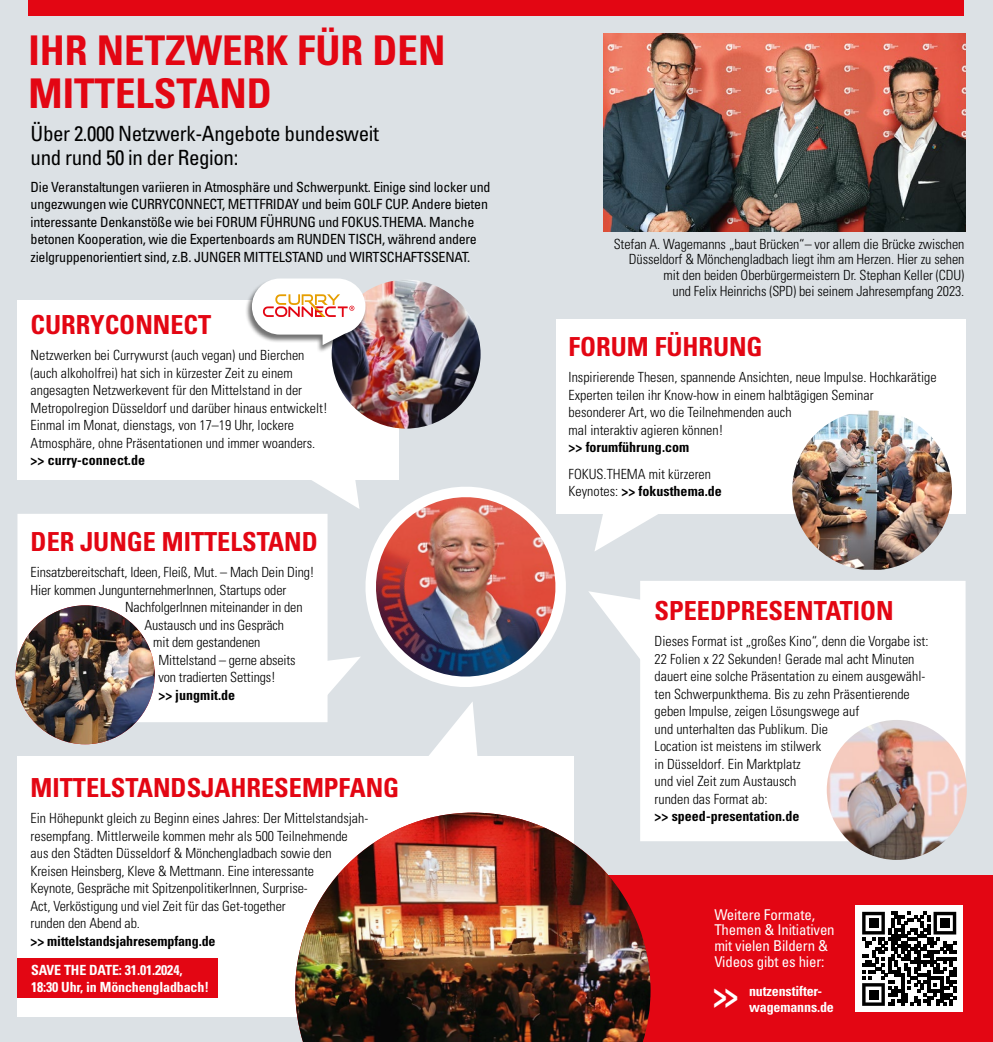
<style>
.page{position:relative;width:993px;height:1042px;background:#fff}
.page>*{position:absolute;margin:0;border:0;box-sizing:border-box;transform-origin:0 0}
.t1{font:700 condensed 40.95px/43.8px "Univers LT Std";color:#e30613}
.t2{font:700 condensed 35px "Univers LT Std";color:#fff;scale:.8 1}
.t3{font:700 condensed 26.25px "Univers LT Std";color:#e30613}
.t4{font:condensed 21px/24.5px "Univers";letter-spacing:-.02em;color:#000}
.t5{font:condensed 14.88px/15.8px "Univers";letter-spacing:-.01em;color:#fff}
.t6{font:300 condensed 14px/17.5px "Univers LT Std";color:#000}
.t7{font:condensed 14px/17.5px "Univers";letter-spacing:-.02em;color:#000}
.t8{font:700 condensed 14px "Univers LT Std";color:#000}
.t9{font:700 condensed 14px/16.6px "Univers LT Std";letter-spacing:-.01em;color:#fff}
.s1{font-weight:700}
</style>
<div class="page">
<div style="left:496px;top:0;width:496px;height:1042px;background:#dce1e5"></div>
<div style="left:518px;top:876px;width:474px;height:166px;background:#e30613"></div>
<svg style="left:594px;top:513px;width:76px;height:38px"></svg>
<svg style="left:589px;top:591px;width:51px;height:68px"></svg>
<img style="left:603px;top:33px;width:362px;height:199px">
<div style="left:555px;top:319px;width:410px;height:194px;background:#fff"></div>
<img style="left:792px;top:410px;width:159px;height:160px">
<div style="left:640px;top:581px;width:325px;height:260px;background:#fff"></div>
<img style="left:826px;top:720px;width:140px;height:140px;border-radius:70px">
<div style="left:855px;top:905px;width:107px;height:107px;background:#fff"></div>
<svg style="left:862px;top:912px;width:93px;height:94px"></svg>
<div style="left:868px;top:918px;width:10px;height:10px;background:#000"></div>
<div style="left:939px;top:918px;width:10px;height:10px;background:#000"></div>
<div style="left:868px;top:989px;width:10px;height:10px;background:#000"></div>
<div style="left:0;top:0;width:502px;height:1042px;background:#dce1e5"></div>
<svg style="left:429px;top:708px;width:49px;height:48px"></svg>
<svg style="left:327px;top:656px;width:32px;height:51px"></svg>
<div style="left:29px;top:0;width:935px;height:16px;background:#e30613"></div>
<div style="left:17px;top:756px;width:556px;height:261px;background:#fff"></div>
<div style="left:17px;top:514px;width:310px;height:208px;background:#fff"></div>
<img style="left:295px;top:812px;width:355px;height:230px">
<img style="left:16px;top:605px;width:139px;height:139px;border-radius:69px">
<svg style="left:312px;top:480px;width:47px;height:29px"></svg>
<div style="left:17px;top:300px;width:382px;height:180px;background:#fff"></div>
<img style="left:331px;top:280px;width:149px;height:148px;border-radius:74px">
<div style="left:245px;top:279px;width:121px;height:75px;background:#000;opacity:.55"></div>
<svg style="left:252px;top:278px;width:113px;height:67px"></svg>
<div style="left:17px;top:958px;width:201px;height:40px;background:#e30613"></div>
<img style="left:359px;top:465px;width:228px;height:243px">
<h1 class="t1" style="left:29px;top:28px;width:418px">IHR NETZWERK FÜR DEN<br>MITTELSTAND</h1>
<h3 class="t4" style="left:31px;top:121px;width:349px">Über 2.000 Netzwerk-Angebote bundesweit und rund 50 in der Region:</h3>
<p class="t7" style="left:31px;top:178px;width:461px">Die Veranstaltungen variieren in Atmosphäre und Schwerpunkt. Einige sind locker und ungezwungen wie CURRYCONNECT, METTFRIDAY und beim GOLF CUP. Andere bieten interessante Denkanstöße wie bei FORUM FÜHRUNG und FOKUS.THEMA. Manche betonen Kooperation, wie die Expertenboards am RUNDEN TISCH, während andere zielgruppenorientiert sind, z.B. JUNGER MITTELSTAND und WIRTSCHAFTSSENAT.</p>
<h3 class="t3" style="left:31px;top:309px;width:182px">CURRYCONNECT</h3>
<p class="t6" style="left:31px;top:347px;width:298px">Netzwerken bei Currywurst (auch vegan) und Bierchen (auch alkoholfrei) hat sich in kürzester Zeit zu einem angesagten Netzwerkevent für den Mittelstand in der Metropolregion Düsseldorf und darüber hinaus entwickelt!<br>Einmal im Monat, dienstags, von 17–19 Uhr, lockere Atmosphäre, ohne Präsentationen und immer woanders.</p>
<p class="t8" style="left:31px;top:452px;width:116px">&gt;&gt; curry-connect.de</p>
<h3 class="t3" style="left:31px;top:526px;width:289px">DER JUNGE MITTELSTAND</h3>
<p class="t6" style="left:31px;top:564px;width:285px">Einsatzbereitschaft, Ideen, Fleiß, Mut. – Mach Dein Ding!</p>
<p class="t6" style="left:31px;top:581px;width:257px">Hier kommen JungunternehmerInnen, Startups oder</p>
<p class="t6" style="left:125px;top:599px;width:179px">NachfolgerInnen miteinander in den</p>
<p class="t6" style="left:144px;top:616px;width:141px">Austausch und ins Gespräch</p>
<p class="t6" style="left:153px;top:634px;width:109px">mit dem gestandenen</p>
<p class="t6" style="left:158px;top:651px;width:139px">Mittelstand – gerne abseits</p>
<p class="t6" style="left:158px;top:669px;width:119px">von tradierten Settings!</p>
<p class="t8" style="left:158px;top:686px;width:78px">&gt;&gt; jungmit.de</p>
<h3 class="t3" style="left:31px;top:771px;width:370px">MITTELSTANDSJAHRESEMPFANG</h3>
<p class="t6" style="left:31px;top:809px;width:339px">Ein Höhepunkt gleich zu Beginn eines Jahres: Der Mittelstandsjah&shy;resempfang. Mittlerweile kommen mehr als 500 Teilnehmende aus den Städten Düsseldorf &amp; Mönchengladbach sowie den Kreisen Heinsberg, Kleve &amp; Mettmann. Eine interessante<br>Keynote, Gespräche mit SpitzenpolitikerInnen, Surprise-<br>Act, Verköstigung und viel Zeit für das Get-together<br>runden den Abend ab.</p>
<p class="t8" style="left:31px;top:932px;width:186px">&gt;&gt; mittelstandsjahresempfang.de</p>
<p class="t9" style="left:31px;top:961px;width:179px">SAVE THE DATE: 31.01.2024,<br>18:30 Uhr, in Mönchengladbach!</p>
<p class="t6" style="left:613px;top:236px;width:352px;line-height:15.8px;text-align:right">Stefan A. Wagemanns „baut Brücken“– vor allem die Brücke zwischen Düsseldorf &amp; Mönchengladbach liegt ihm am Herzen. Hier zu sehen mit den beiden Oberbürgermeistern Dr. Stephan Keller (CDU)<br>und Felix Heinrichs (SPD) bei seinem Jahresempfang 2023.</p>
<h3 class="t3" style="left:568px;top:331px;width:195px">FORUM FÜHRUNG</h3>
<p class="t6" style="left:568px;top:369px;width:369px">Inspirierende Thesen, spannende Ansichten, neue Impulse. Hochkarätige Experten teilen ihr Know-how in einem halbtägigen Seminar<br>besonderer Art, wo die Teilnehmenden auch<br>mal interaktiv agieren können!</p>
<p class="t8" style="left:568px;top:439px;width:122px">&gt;&gt; forumführung.com</p>
<p class="t6" style="left:568px;top:465px;width:155px">FOKUS.THEMA mit kürzeren<br>Keynotes: <span class="s1">&gt;&gt; fokusthema.de</span></p>
<h3 class="t3" style="left:654px;top:594px;width:241px">SPEEDPRESENTATION</h3>
<p class="t6" style="left:654px;top:632px;width:275px">Dieses Format ist „großes Kino“, denn die Vorgabe ist:<br>22 Folien x 22 Sekunden! Gerade mal acht Minuten dauert eine solche Präsentation zu einem ausgewähl&shy;ten Schwerpunkthema. Bis zu zehn Präsentierende geben Impulse, zeigen Lösungswege auf<br>und unterhalten das Publikum. Die<br>Location ist meistens im stilwerk<br>in Düsseldorf. Ein Marktplatz<br>und viel Zeit zum Austausch<br>runden das Format ab:</p>
<p class="t8" style="left:654px;top:807px;width:146px">&gt;&gt; speed-presentation.de</p>
<p class="t5" style="left:714px;top:906px;width:122px">Weitere Formate,<br>Themen &amp; Initiativen mit vielen Bildern &amp;<br>Videos gibt es hier:</p>
<p class="t9" style="left:748px;top:982px;width:75px">nutzenstifter-</p>
<h2 class="t2" style="left:713px;top:973px;width:33px">&gt;&gt;</h2>
<p class="t9" style="left:748px;top:998px;width:86px">wagemanns.de</p>
</div>
